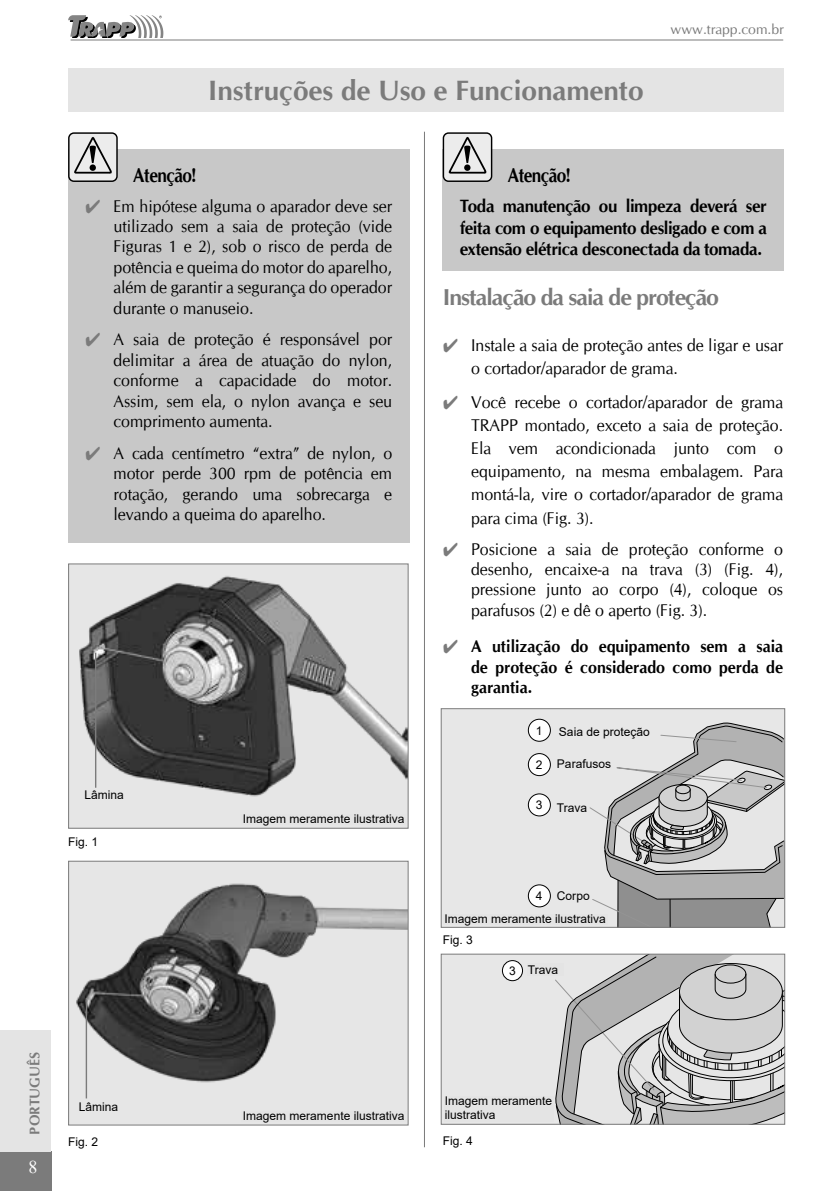
<style>
.page{position:relative;width:840px;height:1191px;background:#fff}
.page>*{position:absolute;margin:0;border:0;box-sizing:border-box;transform-origin:0 0}
.t1{font:700 28px "CG Omega";color:#7b7b7b}
.t2{font:700 23px "CG Omega";letter-spacing:-.04em;color:#7b7b7b}
.t3{font:700 20.2px "CG Omega";letter-spacing:-.03em;color:#000;scale:.85 1}
.t4{font:18px "Times New Roman";color:#fff}
.t5{font:700 17.8px/21.6px "CG Omega";letter-spacing:-.02em;color:#000;text-align:justify;scale:.95 1}
.t6{font:17px/20.4px "CG Omega";color:#000;text-align:justify;scale:.94 1}
.t7{font:700 17px/20.4px "CG Omega";color:#000;text-align:justify;scale:.94 1}
.t8{font:14.2px "Helvetica";color:#000}
.t9{font:14px "CG Omega";color:#7a7a7a}
.t10{font:700 14px "CG Omega";color:#7b7b7b}
.t11{font:12.8px "Helvetica";color:#000}
.t12{font:12px/23.4px "Arial";color:#000}
</style>
<div class="page">
<div style="left:0;top:1151px;width:51px;height:40px;background:#7b7b7b"></div>
<div style="left:0;top:1029px;width:51px;height:122px;background:#e4e4e4"></div>
<svg style="left:68px;top:15px;width:95px;height:22px"></svg>
<hr style="left:71px;top:40px;width:711px;height:1px;background:#7a7a7a">
<div style="left:68px;top:68px;width:715px;height:43px;background:#e4e4e4"></div>
<div style="left:68px;top:150px;width:341px;height:393px;background:#c8c8c8"></div>
<div style="left:69px;top:133px;width:48px;height:48px;background:#ececec;border-radius:5px"></div>
<div style="left:68px;top:132px;width:50px;height:50px;border:1px solid #000;border-radius:5px"></div>
<svg style="left:74px;top:137px;width:38px;height:37px"></svg>
<div style="left:69px;top:564px;width:339px;height:264px;background:#e6e6e6"></div>
<img style="left:79px;top:576px;width:327px;height:221px">
<div style="left:68px;top:563px;width:340px;height:265px;border:1px solid #7b7b7b"></div>
<hr style="left:95px;top:652px;width:1px;height:135px;background:#7b7b7b">
<div style="left:69px;top:861px;width:339px;height:264px;background:#e6e6e6"></div>
<img style="left:76px;top:883px;width:330px;height:216px">
<div style="left:68px;top:860px;width:340px;height:265px;border:1px solid #7b7b7b"></div>
<hr style="left:86px;top:998px;width:1px;height:100px;background:#7b7b7b">
<div style="left:442px;top:150px;width:341px;height:121px;background:#c8c8c8"></div>
<div style="left:443px;top:133px;width:48px;height:48px;background:#ececec;border-radius:5px"></div>
<div style="left:442px;top:132px;width:50px;height:50px;border:1px solid #000;border-radius:5px"></div>
<svg style="left:448px;top:136px;width:38px;height:38px"></svg>
<div style="left:441px;top:708px;width:343px;height:219px;background:#e7e7e7"></div>
<div style="left:528px;top:719px;width:22px;height:22px;background:#fff;border-radius:50%"></div>
<div style="left:527px;top:719px;width:23px;height:22px;border:1px solid #000;border-radius:50%"></div>
<div style="left:528px;top:753px;width:22px;height:22px;background:#fff;border-radius:50%"></div>
<div style="left:527px;top:753px;width:23px;height:23px;border:1px solid #000;border-radius:50%"></div>
<div style="left:528px;top:794px;width:22px;height:22px;background:#fff;border-radius:50%"></div>
<div style="left:527px;top:793px;width:23px;height:23px;border:1px solid #000;border-radius:50%"></div>
<div style="left:528px;top:885px;width:22px;height:22px;background:#fff;border-radius:50%"></div>
<div style="left:527px;top:884px;width:23px;height:23px;border:1px solid #000;border-radius:50%"></div>
<svg style="left:589px;top:722px;width:193px;height:203px"></svg>
<div style="left:440px;top:708px;width:344px;height:219px;border:1px solid #7b7b7b"></div>
<div style="left:442px;top:914px;width:165px;height:11px;background:#e4e4e4"></div>
<svg style="left:442px;top:955px;width:340px;height:167px;background:#cacaca"></svg>
<div style="left:440px;top:953px;width:344px;height:171px;border:1px solid #7b7b7b"></div>
<div style="left:444px;top:1096px;width:109px;height:25px;background:#e4e4e4"></div>
<div style="left:527px;top:963px;width:36px;height:13px;background:#e4e4e4"></div>
<div style="left:509px;top:964px;width:7px;height:12px;background:#fff"></div>
<hr style="left:423px;top:132px;width:1px;height:1015px;background:#7a7a7a">
<h1 class="t1" style="left:208px;top:73px;width:436px">Instruções de Uso e Funcionamento</h1>
<p class="t9" style="left:670px;top:21px;width:115px">www.trapp.com.br</p>
<p class="t3" style="left:133px;top:162px;width:75px">Atenção!</p>
<p class="t6" style="left:113px;top:196px;width:298px">Em hipótese alguma o aparador deve ser utilizado sem a saia de proteção (vide Figuras 1 e 2), sob o risco de perda de potência e queima do motor do aparelho, além de garantir a segurança do operador durante o manuseio.</p>
<p class="t6" style="left:113px;top:329px;width:298px">A saia de proteção é responsável por delimitar a área de atuação do nylon, conforme a capacidade do motor.<br>Assim, sem ela, o nylon avança e seu comprimento aumenta.</p>
<p class="t6" style="left:113px;top:443px;width:298px">A cada centímetro “extra” de nylon, o motor perde 300 rpm de potência em rotação, gerando uma sobrecarga e levando a queima do aparelho.</p>
<p class="t12" style="left:84px;top:783px;width:41px">Lâmina</p>
<p class="t12" style="left:68px;top:829px;width:32px">Fig. 1</p>
<p class="t12" style="left:243px;top:807px;width:163px">Imagem meramente ilustrativa</p>
<p class="t3" style="left:507px;top:162px;width:75px">Atenção!</p>
<p class="t5" style="left:459px;top:195px;width:324px">Toda manutenção ou limpeza deverá ser feita com o equipamento desligado e com a extensão elétrica desconectada da tomada.</p>
<h2 class="t2" style="left:442px;top:283px;width:278px">Instalação da saia de proteção</h2>
<p class="t6" style="left:471px;top:334px;width:333px;line-height:23px">Instale a saia de proteção antes de ligar e usar o cortador/aparador de grama.</p>
<p class="t6" style="left:471px;top:391px;width:333px;line-height:23px">Você recebe o cortador/aparador de grama TRAPP montado, exceto a saia de proteção.<br>Ela vem acondicionada junto com o equipamento, na mesma embalagem. Para montá-la, vire o cortador/aparador de grama para cima (Fig. 3).</p>
<p class="t6" style="left:471px;top:539px;width:333px">Posicione a saia de proteção conforme o desenho, encaixe-a na trava (3) (Fig. 4), pressione junto ao corpo (4), coloque os parafusos (2) e dê o aperto (Fig. 3).</p>
<p class="t7" style="left:471px;top:636px;width:333px">A utilização do equipamento sem a saia de proteção é considerado como perda de garantia.</p>
<p class="t12" style="left:558px;top:720px;width:92px">Saia de proteção</p>
<p class="t12" style="left:556px;top:752px;width:56px">Parafusos</p>
<p class="t12" style="left:556px;top:796px;width:32px">Trava</p>
<p class="t8" style="left:534px;top:719px;width:75px">2 Parafusos</p>
<p class="t12" style="left:535px;top:719px;width:8px">1</p>
<p class="t12" style="left:535px;top:753px;width:8px">2</p>
<p class="t12" style="left:535px;top:793px;width:8px">3</p>
<p class="t8" style="left:534px;top:761px;width:49px">3 Trava</p>
<p class="t12" style="left:556px;top:884px;width:34px">Corpo</p>
<p class="t12" style="left:444px;top:884px;width:163px;text-indent:91px">4<br>Imagem meramente ilustrativa</p>
<p class="t12" style="left:442px;top:928px;width:32px">Fig. 3</p>
<p class="t12" style="left:509px;top:958px;width:50px">3 Trava</p>
<p class="t11" style="left:509px;top:962px;width:50px">3 Trava</p>
<p class="t10" style="left:26px;top:1134px;width:84px;rotate:-90deg">PORTUGUÊS</p>
<p class="t4" style="left:28px;top:1154px;width:10px">8</p>
<p class="t12" style="left:79px;top:1094px;width:41px">Lâmina</p>
<p class="t12" style="left:68px;top:1129px;width:32px">Fig. 2</p>
<p class="t12" style="left:243px;top:1103px;width:163px">Imagem meramente ilustrativa</p>
<p class="t12" style="left:444px;top:1093px;width:109px;line-height:14.4px">Imagem meramente ilustrativa</p>
<p class="t12" style="left:442px;top:1128px;width:32px">Fig. 4</p>
</div>
